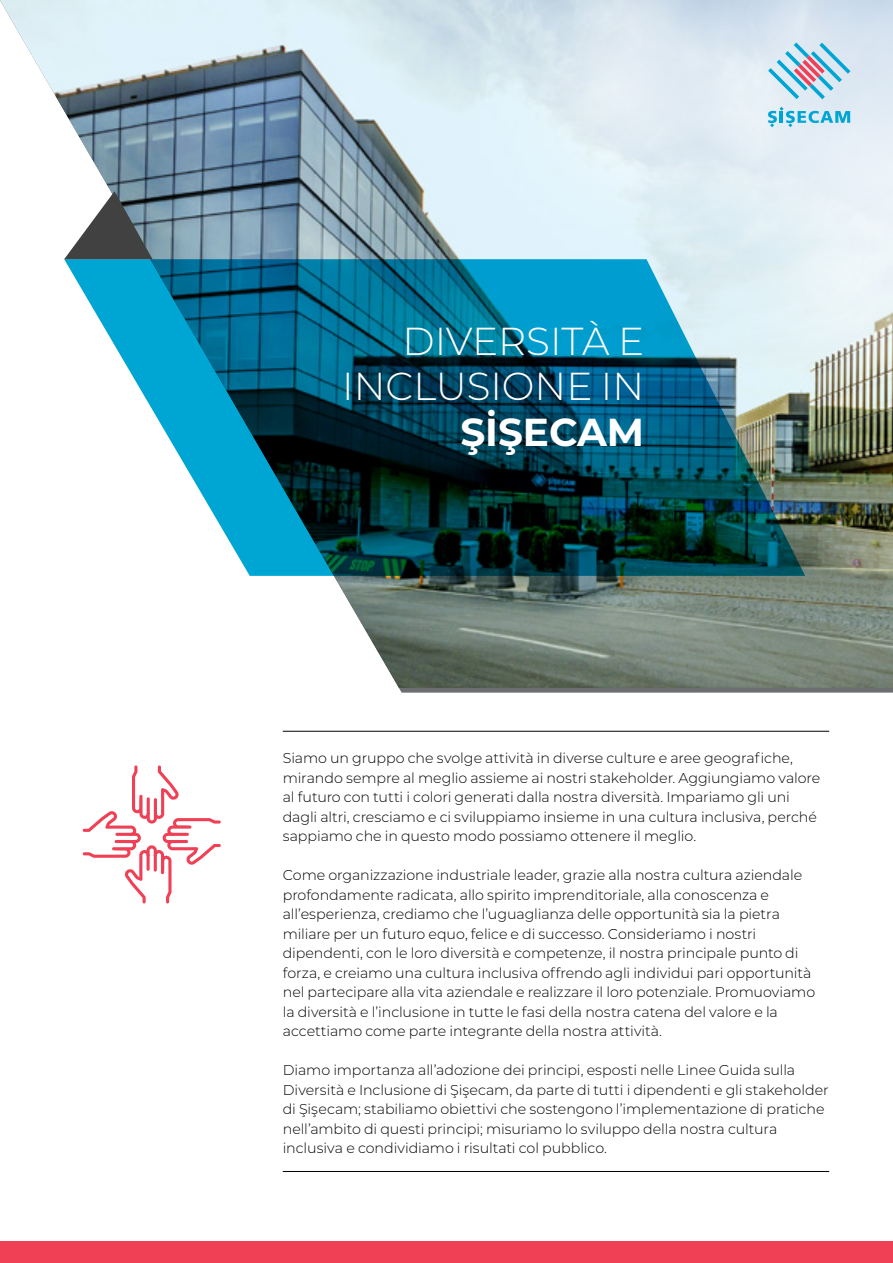
<style>
.page{position:relative;width:893px;height:1263px;background:#fff}
.page>*{position:absolute;margin:0;border:0;box-sizing:border-box;transform-origin:0 0}
.t1{font:300 39px/45.3px "Montserrat";color:#fff;text-align:right}
.t2{font:700 39px "Montserrat";color:#fff}
.t3{font:300 14.25px/19.5px "Montserrat";letter-spacing:-.005em;color:#000}
</style>
<div class="page">
<div style="left:0;top:1242px;width:893px;height:21px;background:#ef4056"></div>
<img style="left:0;top:0;width:893px;height:688px">
<svg style="left:64px;top:191px;width:89px;height:68px"></svg>
<svg style="left:64px;top:259px;width:741px;height:317px;background:#337a8e"></svg>
<hr style="left:283px;top:731px;width:546px;height:1px;background:#000">
<hr style="left:283px;top:1171px;width:546px;height:1px;background:#000">
<svg style="left:83px;top:765px;width:138px;height:138px"></svg>
<hr style="left:171px;top:840px;width:17px;height:3px;background:#ef4056;border-radius:2px">
<hr style="left:171px;top:833px;width:18px;height:3px;background:#ef4056;border-radius:2px">
<svg style="left:768px;top:107px;width:82px;height:20px;background:#97d4e9"></svg>
<svg style="left:768px;top:43px;width:82px;height:56px;background:#b6d0e1"></svg>
<h1 class="t1" style="left:342px;top:317px;width:303px">DIVERSITÀ E<br>INCLUSIONE IN</h1>
<h1 class="t2" style="left:460px;top:404px;width:185px">ŞİŞECAM</h1>
<p class="t3" style="left:283px;top:748px;width:539px">Siamo un gruppo che svolge attività in diverse culture e aree geografiche, mirando sempre al meglio assieme ai nostri stakeholder. Aggiungiamo valore al futuro con tutti i colori generati dalla nostra diversità. Impariamo gli uni dagli altri, cresciamo e ci sviluppiamo insieme in una cultura inclusiva, perché sappiamo che in questo modo possiamo ottenere il meglio.</p>
<p class="t3" style="left:283px;top:865px;width:534px">Come organizzazione industriale leader, grazie alla nostra cultura aziendale profondamente radicata, allo spirito imprenditoriale, alla conoscenza e all’esperienza, crediamo che l’uguaglianza delle opportunità sia la pietra miliare per un futuro equo, felice e di successo. Consideriamo i nostri dipendenti, con le loro diversità e competenze, il nostra principale punto di forza, e creiamo una cultura inclusiva offrendo agli individui pari opportunità nel partecipare alla vita aziendale e realizzare il loro potenziale. Promuoviamo la diversità e l’inclusione in tutte le fasi della nostra catena del valore e la accettiamo come parte integrante della nostra attività.</p>
<p class="t3" style="left:283px;top:1060px;width:548px">Diamo importanza all’adozione dei principi, esposti nelle Linee Guida sulla Diversità e Inclusione di Şişecam, da parte di tutti i dipendenti e gli stakeholder di Şişecam; stabiliamo obiettivi che sostengono l’implementazione di pratiche nell’ambito di questi principi; misuriamo lo sviluppo della nostra cultura inclusiva e condividiamo i risultati col pubblico.</p>
</div>
